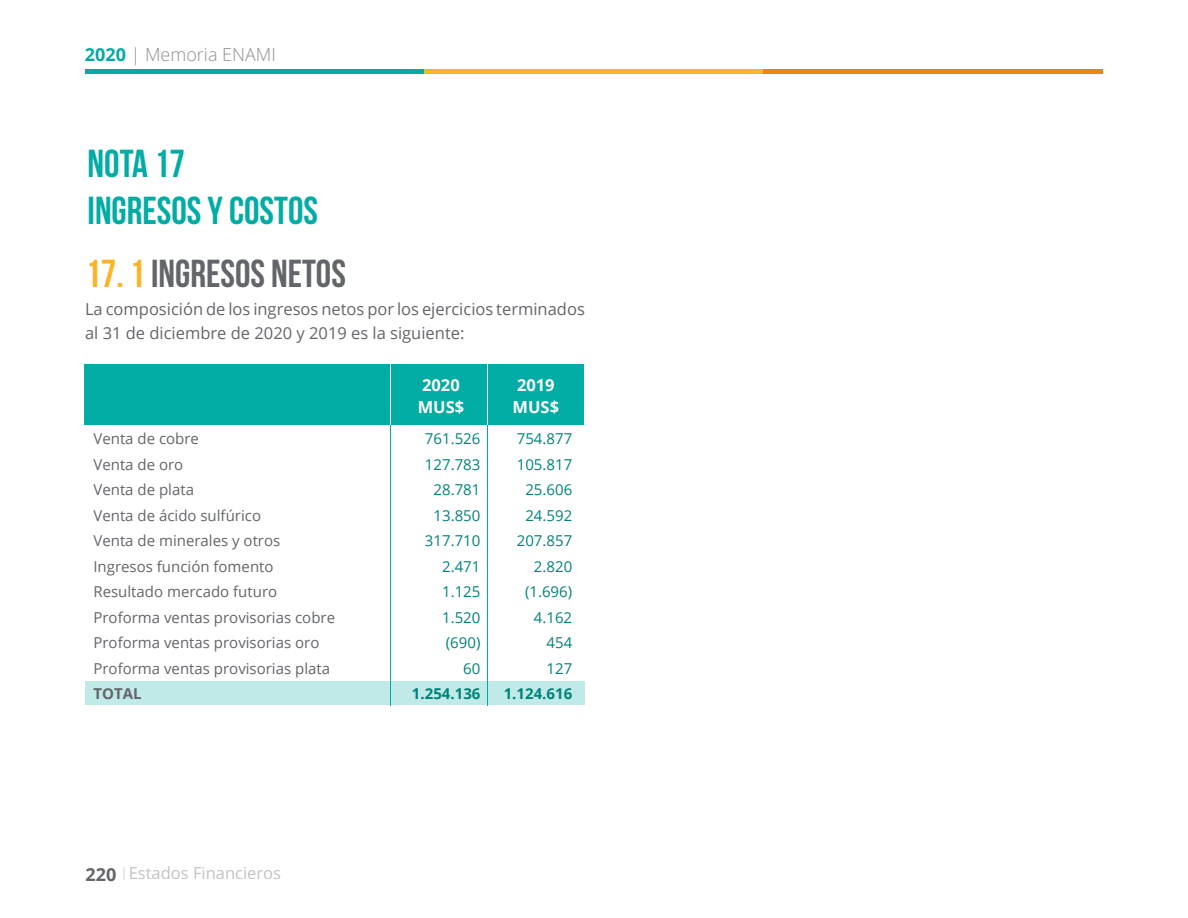
<style>
.page{position:relative;width:1188px;height:918px;background:#fff}
.page>*{position:absolute;margin:0;border:0;box-sizing:border-box;transform-origin:0 0}
.t1{font:700 39px/46.8px "Bebas Neue";color:#00aca4}
.t2{font:700 39px "Bebas Neue";color:#626569}
.t3{font:300 18px "Open Sans";color:#8e8f94}
.t4{font:700 18px "Open Sans";color:#626569}
.t5{font:16.5px/24px "Open Sans";color:#626569}
.t6{font:16.5px "Open Sans";color:#8e8f94}
.t7{font:700 16.5px "Open Sans";color:#fff}
.t8{font:15px/25.5px "Open Sans";color:#626569}
.t9{font:15px/25.5px "Open Sans";color:#008279;text-align:right}
.t10{font:700 15px "Open Sans";color:#008279}
.t11{font:700 15px "Open Sans";color:#626569}
.s1{font-weight:700;color:#00aca4}
.s2{color:#fab425}
</style>
<div class="page">
<hr style="left:85px;top:69px;width:339px;height:4px;background:#00aca4">
<hr style="left:424px;top:69px;width:340px;height:4px;background:#fab425">
<hr style="left:764px;top:69px;width:339px;height:4px;background:#f1850a">
<div style="left:85px;top:681px;width:500px;height:24px;background:#c0eae8"></div>
<div style="left:84px;top:365px;width:500px;height:60px;background:#00aca4"></div>
<hr style="left:487px;top:415px;width:1px;height:290px;background:#00aca4">
<hr style="left:390px;top:415px;width:1px;height:290px;background:#00aca4">
<svg style="left:124px;top:867px;width:1px;height:13px"></svg>
<hr style="left:390px;top:354px;width:1px;height:71px;background:#fff">
<hr style="left:487px;top:354px;width:1px;height:71px;background:#fff">
<p class="t3" style="left:85px;top:42px;width:193px"><span class="s1">2020</span> | Memoria ENAMI</p>
<h1 class="t1" style="left:88px;top:140px;width:232px">NOTA 17<br>INGRESOS Y COSTOS</h1>
<h1 class="t2" style="left:85px;top:252px;width:262px"><span class="s2">17. 1</span> INGRESOS NETOS</h1>
<p class="t5" style="left:85px;top:297px;width:501px">La composición de los ingresos netos por los ejercicios terminados al 31 de diciembre de 2020 y 2019 es la siguiente:</p>
<p class="t8" style="left:93px;top:426px;width:243px">Venta de cobre<br>Venta de oro<br>Venta de plata<br>Venta de ácido sulfúrico<br>Venta de minerales y otros<br>Ingresos función fomento<br>Resultado mercado futuro<br>Proforma ventas provisorias cobre<br>Proforma ventas provisorias oro<br>Proforma ventas provisorias plata</p>
<p class="t11" style="left:93px;top:683px;width:50px">TOTAL</p>
<p class="t4" style="left:85px;top:861px;width:32px">220</p>
<p class="t6" style="left:129px;top:862px;width:154px">Estados Financieros</p>
<p class="t7" style="left:422px;top:373px;width:39px">2020</p>
<p class="t7" style="left:517px;top:373px;width:39px">2019</p>
<p class="t7" style="left:418px;top:395px;width:48px">MUS$</p>
<p class="t7" style="left:513px;top:395px;width:48px">MUS$</p>
<p class="t9" style="left:425px;top:426px;width:57px">761.526<br>127.783<br>28.781<br>13.850<br>317.710<br>2.471<br>1.125<br>1.520 (690)<br>60</p>
<p class="t10" style="left:412px;top:683px;width:70px">1.254.136</p>
<p class="t9" style="left:517px;top:426px;width:57px">754.877<br>105.817<br>25.606<br>24.592<br>207.857<br>2.820 (1.696)<br>4.162<br>454<br>127</p>
<p class="t10" style="left:504px;top:683px;width:70px">1.124.616</p>
</div>
